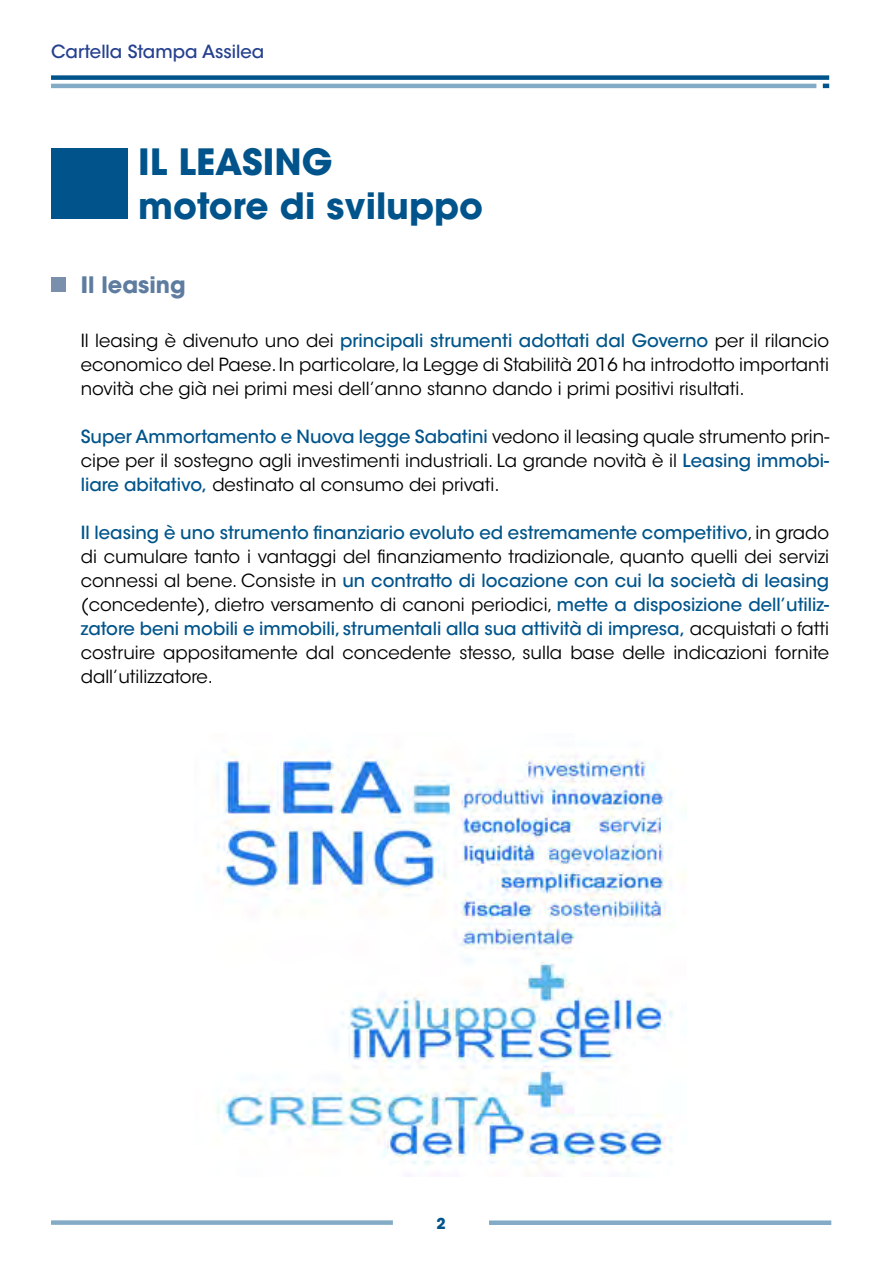
<style>
.page{position:relative;width:893px;height:1263px;background:#fff}
.page>*{position:absolute;margin:0;border:0;box-sizing:border-box;transform-origin:0 0}
.t1{font:700 36px/43.2px "ITC Avant Garde Std";color:#00548b}
.t2{font:700 22.5px "ITC Avant Garde Std";color:#5d7c9f}
.t3{font:18px/24px "ITC Avant Garde Std";color:#000;text-align:justify}
.t4{font:500 18px "ITC Avant Garde Std";color:#25408f}
.t5{font:700 15px "ITC Avant Garde Std";color:#00548b}
.s1{font-weight:500;color:#005589}
.s2{font-weight:500;color:#00548b}
</style>
<div class="page">
<div style="left:51px;top:75px;width:778px;height:5px;background:#00548b"></div>
<hr style="left:51px;top:84px;width:765px;height:4px;background:#83abc6">
<svg style="left:823px;top:84px;width:6px;height:4px"></svg>
<div style="left:51px;top:1220px;width:342px;height:5px;background:#83abc6"></div>
<div style="left:489px;top:1220px;width:342px;height:5px;background:#83abc6"></div>
<div style="left:51px;top:149px;width:77px;height:70px;background:#00548b"></div>
<div style="left:51px;top:277px;width:15px;height:15px;background:#798fab"></div>
<img style="left:216px;top:752px;width:457px;height:425px">
<p class="t4" style="left:51px;top:40px;width:215px">Cartella Stampa Assilea</p>
<h1 class="t1" style="left:138px;top:140px;width:347px">IL LEASING<br>motore di sviluppo</h1>
<p class="t2" style="left:81px;top:270px;width:106px">Il leasing</p>
<p class="t3" style="left:81px;top:329px;width:750px">Il leasing è divenuto uno dei <span class="s1">principali strumenti adottati dal Governo</span> per il rilancio economico del Paese. In particolare, la Legge di Stabilità 2016 ha introdotto importanti novità che già nei primi mesi dell’anno stanno dando i primi positivi risultati.</p>
<p class="t3" style="left:81px;top:425px;width:750px"><span class="s2">Super Ammortamento e Nuova legge Sabatini</span> vedono il leasing quale strumento prin&shy;cipe per il sostegno agli investimenti industriali. La grande novità è il <span class="s2">Leasing immobi&shy;liare abitativo,</span> destinato al consumo dei privati.</p>
<p class="t3" style="left:81px;top:521px;width:750px"><span class="s1">Il leasing è uno strumento finanziario evoluto ed estremamente competitivo</span>, in grado di cumulare tanto i vantaggi del finanziamento tradizionale, quanto quelli dei servizi connessi al bene. Consiste in <span class="s2">un contratto di locazione con cui la società di leasing </span>(concedente), dietro versamento di canoni periodici, <span class="s2">mette a disposizione dell’utiliz&shy;zatore beni mobili e immobili, strumentali alla sua attività di impresa,</span> acquistati o fatti costruire appositamente dal concedente stesso, sulla base delle indicazioni fornite dall’utilizzatore.</p>
<p class="t5" style="left:436px;top:1213px;width:11px">2</p>
</div>
